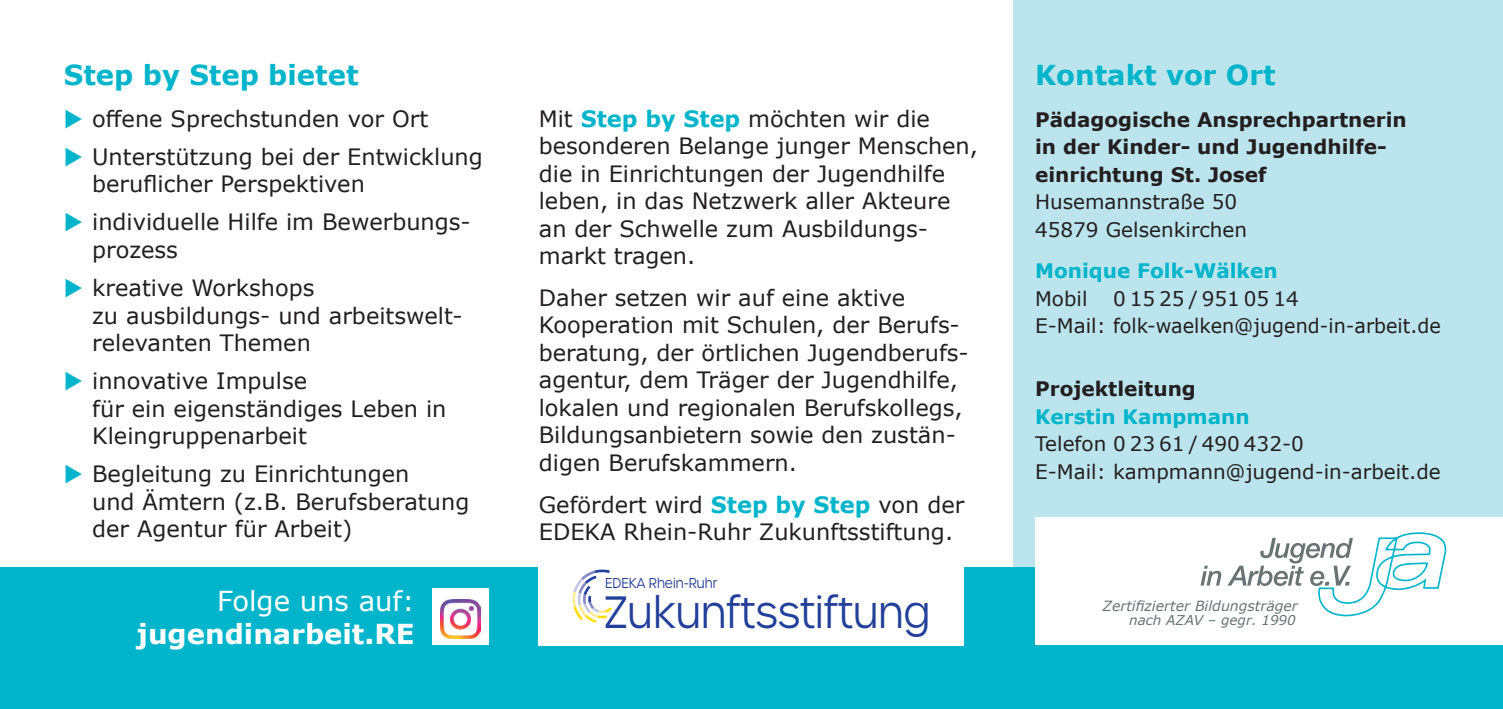
<style>
.page{position:relative;width:1503px;height:709px;background:#fff}
.page>*{position:absolute;margin:0;border:0;box-sizing:border-box;transform-origin:0 0}
.t1{font:300 43.75px "Urbane";color:#223f99;scale:.9 1}
.t2{font:700 27.5px "Verdana";color:#00b5cb}
.t3{font:700 27.5px "Verdana";color:#fff}
.t4{font:27.5px "Verdana";color:#fff}
.t5{font:22.5px/27.5px "Verdana";color:#231f20}
.t6{font:20px/27.5px "Verdana";color:#231f20}
.t7{font:700 20px/27.5px "Verdana";color:#231f20}
.t8{font:700 20px "Verdana";color:#00b5cb}
.t9{font:italic 14px "Verdana";color:#697374}
.t10{font:300 13.75px "Urbane";color:#223f99;scale:.9 1}
.t11{font:italic 13.5px "Verdana";color:#697374}
.s1{color:#00b5cb}
.s2{font-weight:700;color:#00b5cb}
</style>
<div class="page">
<div style="left:1013px;top:0;width:489px;height:709px;background:#bce4ed"></div>
<div style="left:0;top:567px;width:1502px;height:142px;background:#00b5cb"></div>
<div style="left:1035px;top:517px;width:467px;height:128px;background:#fff"></div>
<svg style="left:1200px;top:565px;width:21px;height:20px"></svg>
<svg style="left:1227px;top:532px;width:219px;height:84px"></svg>
<div style="left:539px;top:539px;width:425px;height:106px;background:#fff"></div>
<div style="left:432px;top:588px;width:57px;height:57px;background:#fff"></div>
<img style="left:441px;top:599px;width:39px;height:39px">
<svg style="left:572px;top:569px;width:40px;height:54px"></svg>
<p class="t2" style="left:64px;top:55px;width:296px">Step by Step bietet</p>
<p class="t5" style="left:64px;top:104px;width:366px"><span class="s1">◆</span> offene Sprechstunden vor Ort</p>
<p class="t5" style="left:92px;top:142px;width:392px;text-indent:-28px"><span class="s1">◆</span> Unterstützung bei der Entwicklung beruflicher Perspektiven</p>
<p class="t5" style="left:92px;top:208px;width:380px;text-indent:-28px"><span class="s1">◆</span> individuelle Hilfe im Bewerbungs&shy;prozess</p>
<p class="t5" style="left:92px;top:274px;width:372px;text-indent:-28px"><span class="s1">◆</span> kreative Workshops<br>zu ausbildungs- und arbeitswelt&shy;relevanten Themen</p>
<p class="t5" style="left:92px;top:367px;width:356px;text-indent:-28px"><span class="s1">◆</span> innovative Impulse<br>für ein eigenständiges Leben in<br>Kleingruppenarbeit</p>
<p class="t5" style="left:92px;top:460px;width:379px;text-indent:-28px"><span class="s1">◆</span> Begleitung zu Einrichtungen<br>und Ämtern (z.B. Berufsberatung der Agentur für Arbeit)</p>
<p class="t4" style="left:217px;top:582px;width:199px">Folge uns auf:</p>
<p class="t3" style="left:137px;top:614px;width:257px">jugendinarbeit.RE</p>
<p class="t5" style="left:539px;top:104px;width:441px">Mit <span class="s2">Step by Step</span> möchten wir die besonderen Belange junger Menschen, die in Einrichtungen der Jugendhilfe leben, in das Netzwerk aller Akteure an der Schwelle zum Ausbildungs&shy;markt tragen.</p>
<p class="t5" style="left:539px;top:283px;width:431px">Daher setzen wir auf eine aktive Kooperation mit Schulen, der Berufs&shy;beratung, der örtlichen Jugendberufs&shy;agentur, dem Träger der Jugendhilfe, lokalen und regionalen Berufskollegs, Bildungsanbietern sowie den zustän&shy;digen Berufskammern.</p>
<p class="t5" style="left:539px;top:490px;width:427px">Gefördert wird <span class="s2">Step by Step</span> von der<br>EDEKA Rhein-Ruhr Zukunftsstiftung.</p>
<p class="t10" style="left:605px;top:574px;width:126px">EDEKA Rhein-Ruhr</p>
<h1 class="t1" style="left:604px;top:584px;width:364px">Zukunftsstiftung</h1>
<p class="t2" style="left:1035px;top:55px;width:242px">Kontakt vor Ort</p>
<p class="t7" style="left:1035px;top:105px;width:373px">Pädagogische Ansprechpartnerin in der Kinder- und Jugendhilfe&shy;einrichtung St. Josef</p>
<p class="t6" style="left:1035px;top:188px;width:214px">Husemannstraße 50<br>45879 Gelsenkirchen</p>
<p class="t8" style="left:1035px;top:257px;width:244px">Monique Folk-Wälken</p>
<p class="t6" style="left:1035px;top:284px;width:54px">Mobil</p>
<p class="t6" style="left:1035px;top:284px;width:407px;text-indent:78px">01525/9510514<br>E-Mail: folk-waelken@jugend-in-arbeit.de</p>
<p class="t7" style="left:1035px;top:375px;width:162px">Projektleitung</p>
<p class="t8" style="left:1035px;top:402px;width:216px">Kerstin Kampmann</p>
<p class="t6" style="left:1035px;top:430px;width:407px">Telefon 0 23 61 / 490 432-0<br>E-Mail: kampmann@jugend-in-arbeit.de</p>
<p class="t9" style="left:1102px;top:596px;width:197px">Zertifizierter Bildungsträger</p>
<p class="t11" style="left:1129px;top:610px;width:168px">nach AZAV – gegr. 1990</p>
</div>
